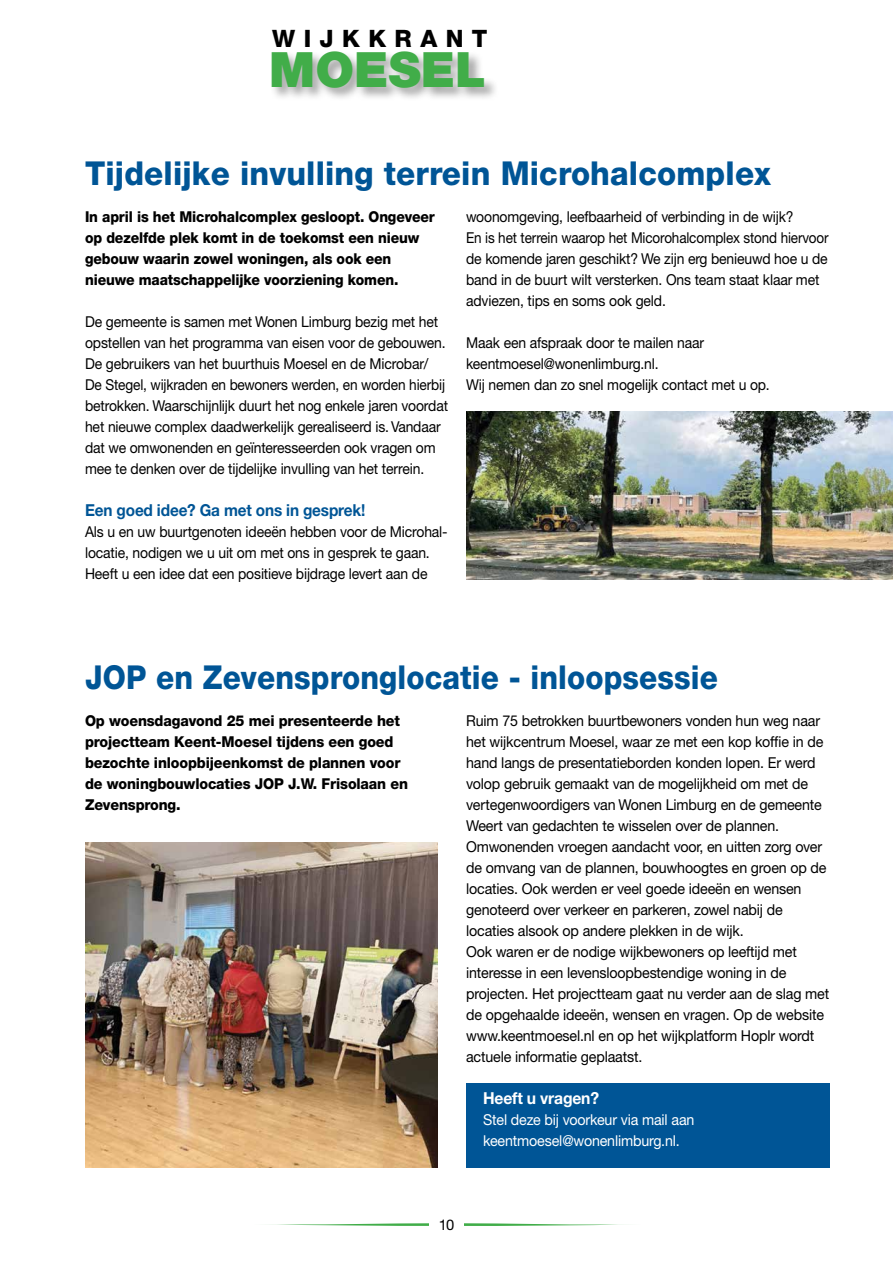
<style>
.page{position:relative;width:893px;height:1263px;background:#fff}
.page>*{position:absolute;margin:0;border:0;box-sizing:border-box;transform-origin:0 0}
.t1{font:900 48.75px "Helvetica Neue CE";color:#41ad49}
.t2{font:800 33px "Helvetica Neue CE";letter-spacing:.005em;color:#005596;scale:.95 1}
.t3{font:800 33px "Helvetica Neue CE";letter-spacing:.005em;color:#005596;scale:.9 1}
.t4{font:800 24px "Helvetica Neue CE";color:#000}
.t5{font:700 16.5px "Helvetica Neue CE";letter-spacing:-.01em;color:#005596;scale:.93 1}
.t6{font:700 16.5px "Helvetica Neue CE";letter-spacing:-.01em;color:#fff;scale:.95 1}
.t7{font:15px/21px "Helvetica Neue CE";letter-spacing:-.01em;color:#000;scale:.93 1}
.t8{font:15px/21px "Helvetica Neue CE";letter-spacing:-.01em;color:#000;scale:.95 1}
.t9{font:800 15px/21px "Helvetica Neue CE";letter-spacing:-.01em;color:#000;scale:.95 1}
.t10{font:800 15px/21px "Helvetica Neue CE";letter-spacing:-.01em;color:#000;scale:.93 1}
.t11{font:15px/21px "Helvetica Neue CE";letter-spacing:-.01em;color:#fff;scale:.95 1}
.t12{font:14.7px "Helvetica Neue CE";color:#000}
</style>
<div class="page">
<div style="left:270px;top:50px;width:229px;height:52px;background:#000;opacity:.35"></div>
<svg style="left:270px;top:1223px;width:353px;height:3px"></svg>
<div style="left:430px;top:1212px;width:34px;height:36px;background:#fff"></div>
<img style="left:466px;top:411px;width:427px;height:168px">
<img style="left:85px;top:842px;width:353px;height:325px">
<div style="left:466px;top:1083px;width:363px;height:84px;background:#005596"></div>
<h3 class="t4" style="left:272px;top:24px;width:56px">W IJKKRANT</h3>
<h1 class="t1" style="left:269px;top:39px;width:218px">MOESEL</h1>
<h2 class="t2" style="left:85px;top:153px;width:724px">Tijdelijke invulling terrein Microhalcomplex</h2>
<p class="t10" style="left:85px;top:206px;width:378px">In april is het Microhalcomplex gesloopt. Ongeveer op dezelfde plek komt in de toekomst een nieuw gebouw waarin zowel woningen, als ook een nieuwe maatschappelijke voorziening komen.</p>
<p class="t7" style="left:85px;top:311px;width:392px">De gemeente is samen met Wonen Limburg bezig met het opstellen van het programma van eisen voor de gebouwen.<br>De gebruikers van het buurthuis Moesel en de Microbar/ De Stegel, wijkraden en bewoners werden, en worden hierbij betrokken. Waarschijnlijk duurt het nog enkele jaren voordat het nieuwe complex daadwerkelijk gerealiseerd is. Vandaar dat we omwonenden en geïnteresseerden ook vragen om mee te denken over de tijdelijke invulling van het terrein.</p>
<p class="t5" style="left:85px;top:500px;width:303px">Een goed idee? Ga met ons in gesprek!</p>
<p class="t7" style="left:85px;top:521px;width:391px">Als u en uw buurtgenoten ideeën hebben voor de Microhal&shy;locatie, nodigen we u uit om met ons in gesprek te gaan.<br>Heeft u een idee dat een positieve bijdrage levert aan de</p>
<p class="t7" style="left:466px;top:206px;width:391px">woonomgeving, leefbaarheid of verbinding in de wijk?<br>En is het terrein waarop het Micorohalcomplex stond hiervoor de komende jaren geschikt? We zijn erg benieuwd hoe u de band in de buurt wilt versterken. Ons team staat klaar met adviezen, tips en soms ook geld.</p>
<p class="t7" style="left:466px;top:332px;width:328px">Maak een afspraak door te mailen naar keentmoesel@wonenlimburg.nl.<br>Wij nemen dan zo snel mogelijk contact met u op.</p>
<h2 class="t3" style="left:85px;top:657px;width:705px">JOP en Zevenspronglocatie - inloopsessie</h2>
<p class="t9" style="left:85px;top:710px;width:341px">Op woensdagavond 25 mei presenteerde het projectteam Keent-Moesel tijdens een goed bezochte inloopbijeenkomst de plannen voor de woningbouwlocaties JOP J.W. Frisolaan en Zevensprong.</p>
<p class="t8" style="left:466px;top:710px;width:384px">Ruim 75 betrokken buurtbewoners vonden hun weg naar het wijkcentrum Moesel, waar ze met een kop koffie in de hand langs de presentatieborden konden lopen. Er werd volop gebruik gemaakt van de mogelijkheid om met de vertegenwoordigers van Wonen Limburg en de gemeente Weert van gedachten te wisselen over de plannen.<br>Omwonenden vroegen aandacht voor, en uitten zorg over de omvang van de plannen, bouwhoogtes en groen op de locaties. Ook werden er veel goede ideeën en wensen genoteerd over verkeer en parkeren, zowel nabij de locaties alsook op andere plekken in de wijk.<br>Ook waren er de nodige wijkbewoners op leeftijd met interesse in een levensloopbestendige woning in de projecten. Het projectteam gaat nu verder aan de slag met de opgehaalde ideeën, wensen en vragen. Op de website www.keentmoesel.nl en op het wijkplatform Hoplr wordt actuele informatie geplaatst.</p>
<p class="t6" style="left:483px;top:1088px;width:124px">Heeft u vragen?</p>
<p class="t11" style="left:483px;top:1109px;width:224px">Stel deze bij voorkeur via mail aan keentmoesel@wonenlimburg.nl.</p>
<p class="t12" style="left:439px;top:1216px;width:17px">10</p>
</div>
